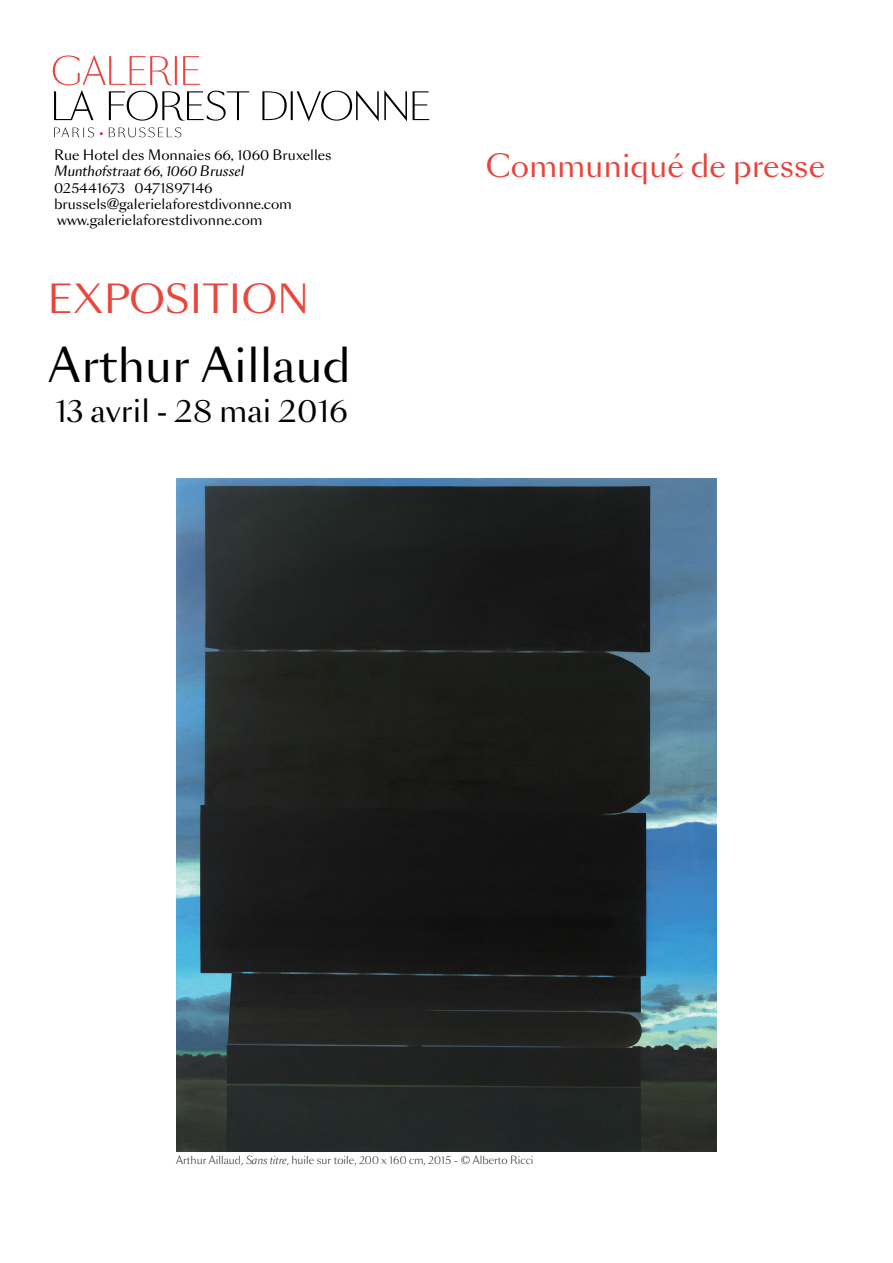
<style>
.page{position:relative;width:893px;height:1263px;background:#fff}
.page>*{position:absolute;margin:0;border:0;box-sizing:border-box;transform-origin:0 0}
.t1{font:45px "Sang Bleu Sans";color:#000}
.t2{font:37.5px "Sang Bleu Sans";color:#e8473f}
.t3{font:30px "Sang Bleu Sans";color:#e6453d}
.t4{font:30px "Sang Bleu Sans";color:#000}
.t5{font:13.5px "Sang Bleu Sans";color:#000}
.t6{font:italic 13.5px "Sang Bleu Sans";color:#000}
.t7{font:300 10.5px "Sang Bleu BP Sans";color:#000}
.s1{font-style:italic}
</style>
<div class="page">
<svg style="left:109px;top:127px;width:72px;height:10px"></svg>
<svg style="left:54px;top:127px;width:40px;height:10px"></svg>
<svg style="left:53px;top:55px;width:376px;height:66px"></svg>
<img style="left:176px;top:478px;width:541px;height:673px">
<p class="t5" style="left:54px;top:146px;width:279px">Rue Hotel des Monnaies 66, 1060 Bruxelles</p>
<p class="t6" style="left:54px;top:163px;width:192px">Munthofstraat 66, 1060 Brussel</p>
<p class="t5" style="left:54px;top:179px;width:160px">025441673 0471897146</p>
<p class="t5" style="left:54px;top:195px;width:239px">brussels@galerielaforestdivonne.com</p>
<p class="t5" style="left:57px;top:211px;width:207px">www.galerielaforestdivonne.com</p>
<p class="t2" style="left:48px;top:275px;width:263px">EXPOSITION</p>
<p class="t1" style="left:48px;top:337px;width:305px">Arthur Aillaud</p>
<p class="t4" style="left:55px;top:392px;width:295px">13 avril - 28 mai 2016</p>
<p class="t3" style="left:486px;top:147px;width:341px">Communiqué de presse</p>
<p class="t7" style="left:176px;top:1153px;width:359px">Arthur Aillaud, <span class="s1">Sans titre</span>, huile sur toile, 200 x 160 cm, 2015 - © Alberto Ricci</p>
</div>
